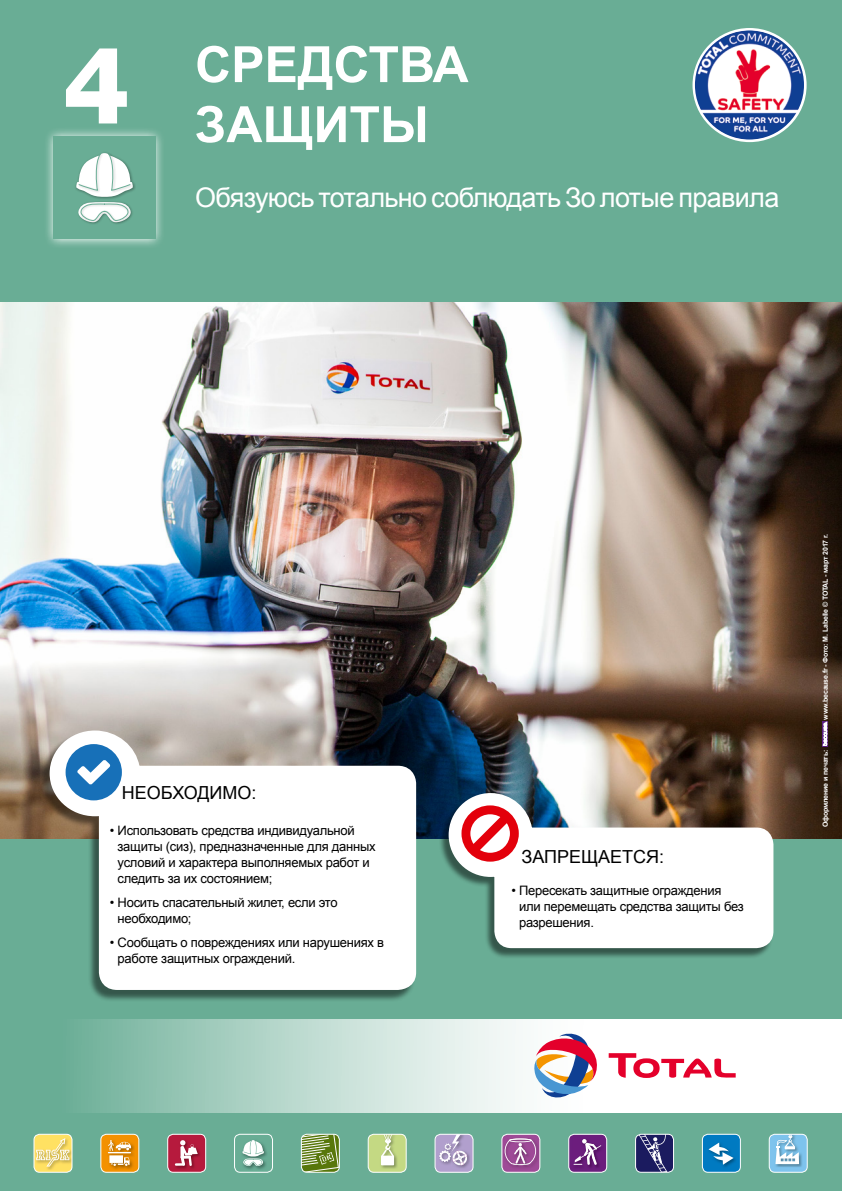
<style>
.page{position:relative;width:842px;height:1191px;background:#69ad95}
.page>*{position:absolute;margin:0;border:0;box-sizing:border-box;transform-origin:0 0}
.t1{font:700 50px/60px "Arial";color:#fff}
.t2{font:27px "Arial";letter-spacing:-.025em;color:#fff}
.t3{font:18px "Arial";color:#000}
.t4{font:13px/16px "Arial";letter-spacing:-.02em;color:#000}
.t5{font:700 7px "Arial";letter-spacing:-.02em;color:#fff}
</style>
<div class="page">
<svg style="left:34px;top:1135px;width:38px;height:37px"></svg>
<div style="left:34px;top:1133px;width:38px;height:39px;border:1px solid #fff;border-radius:6px"></div>
<svg style="left:101px;top:1135px;width:38px;height:37px"></svg>
<div style="left:100px;top:1133px;width:39px;height:39px;border:1px solid #fff;border-radius:6px"></div>
<svg style="left:168px;top:1135px;width:38px;height:37px"></svg>
<div style="left:167px;top:1133px;width:39px;height:39px;border:1px solid #fff;border-radius:6px"></div>
<svg style="left:235px;top:1135px;width:37px;height:37px"></svg>
<div style="left:234px;top:1133px;width:39px;height:39px;border:1px solid #fff;border-radius:6px"></div>
<svg style="left:301px;top:1135px;width:38px;height:37px"></svg>
<div style="left:301px;top:1133px;width:39px;height:39px;border:1px solid #fff;border-radius:6px"></div>
<svg style="left:368px;top:1135px;width:38px;height:37px"></svg>
<div style="left:368px;top:1133px;width:39px;height:39px;border:1px solid #fff;border-radius:6px"></div>
<svg style="left:435px;top:1135px;width:38px;height:37px"></svg>
<div style="left:435px;top:1133px;width:38px;height:39px;border:1px solid #fff;border-radius:6px"></div>
<svg style="left:502px;top:1135px;width:38px;height:37px"></svg>
<div style="left:501px;top:1133px;width:39px;height:39px;border:1px solid #fff;border-radius:6px"></div>
<svg style="left:569px;top:1135px;width:38px;height:37px"></svg>
<div style="left:568px;top:1133px;width:39px;height:39px;border:1px solid #fff;border-radius:6px"></div>
<svg style="left:635px;top:1135px;width:38px;height:37px"></svg>
<div style="left:635px;top:1133px;width:39px;height:39px;border:1px solid #fff;border-radius:6px"></div>
<svg style="left:702px;top:1135px;width:38px;height:37px"></svg>
<div style="left:702px;top:1133px;width:39px;height:39px;border:1px solid #fff;border-radius:6px"></div>
<svg style="left:769px;top:1135px;width:38px;height:37px"></svg>
<div style="left:769px;top:1133px;width:39px;height:39px;border:1px solid #fff;border-radius:6px"></div>
<svg style="left:692px;top:28px;width:115px;height:114px"></svg>
<img style="left:695px;top:30px;width:109px;height:109px;border-radius:55px">
<svg style="left:88px;top:1019px;width:754px;height:93px;background:#d2e6df"></svg>
<svg style="left:609px;top:1053px;width:127px;height:25px;background:#f49eae"></svg>
<svg style="left:534px;top:1032px;width:66px;height:69px;background:#c5a9b5"></svg>
<svg style="left:47px;top:130px;width:115px;height:116px"></svg>
<div style="left:54px;top:136px;width:102px;height:103px;background:#69ad95"></div>
<div style="left:75px;top:152px;width:61px;height:48px;background:#000;opacity:.3"></div>
<div style="left:79px;top:202px;width:52px;height:22px;background:#000;opacity:.3"></div>
<svg style="left:76px;top:153px;width:57px;height:70px"></svg>
<img style="left:0;top:302px;width:842px;height:536px">
<div style="left:39px;top:732px;width:376px;height:270px;background:#000;opacity:.5"></div>
<svg style="left:49px;top:729px;width:368px;height:262px;background:#e2e6e3"></svg>
<div style="left:66px;top:744px;width:56px;height:56px;background:#1770b8;border-radius:50%"></div>
<svg style="left:77px;top:760px;width:33px;height:24px"></svg>
<div style="left:439px;top:795px;width:334px;height:164px;background:#000;opacity:.5"></div>
<svg style="left:448px;top:792px;width:326px;height:157px;background:#d6d9d5"></svg>
<svg style="left:459px;top:802px;width:62px;height:63px;background:#f19095"></svg>
<svg style="left:822px;top:721px;width:6px;height:25px"></svg>
<svg style="left:823px;top:722px;width:4px;height:23px"></svg>
<h1 class="t1" style="left:63px;top:36px;width:408px;text-indent:132px">СРЕДСТВА<br><sup>4</sup> ЗАЩИТЫ</h1>
<h2 class="t2" style="left:195px;top:180px;width:586px">Обязуюсь тотально соблюдать Зо лотые правила</h2>
<h3 class="t3" style="left:122px;top:781px;width:136px">НЕОБХОДИМО:</h3>
<p class="t4" style="left:118px;top:822px;width:260px;text-indent:-8px">• Использовать средства индивидуальной защиты (сиз), предназначенные для данных условий и характера выполняемых работ и следить за их состоянием;</p>
<p class="t4" style="left:118px;top:894px;width:222px;text-indent:-8px">• Носить спасательный жилет, если это необходимо;</p>
<p class="t4" style="left:118px;top:934px;width:268px;text-indent:-8px">• Cообщать о повреждениях или нарушениях в работе защитных ограждений.</p>
<h3 class="t3" style="left:522px;top:845px;width:144px">ЗАПРЕЩАЕТСЯ:</h3>
<p class="t4" style="left:519px;top:882px;width:226px;text-indent:-8px">• Пересекать защитные ограждения или перемещать средства защиты без разрешения.</p>
<p class="t5" style="left:821px;top:719px;width:187px;rotate:-90deg">www.because.fr - Фото: M. Labelle © TOTAL - март 2017 r.</p>
<p class="t5" style="left:821px;top:827px;width:79px;rotate:-90deg">Оформление и печать:</p>
</div>
